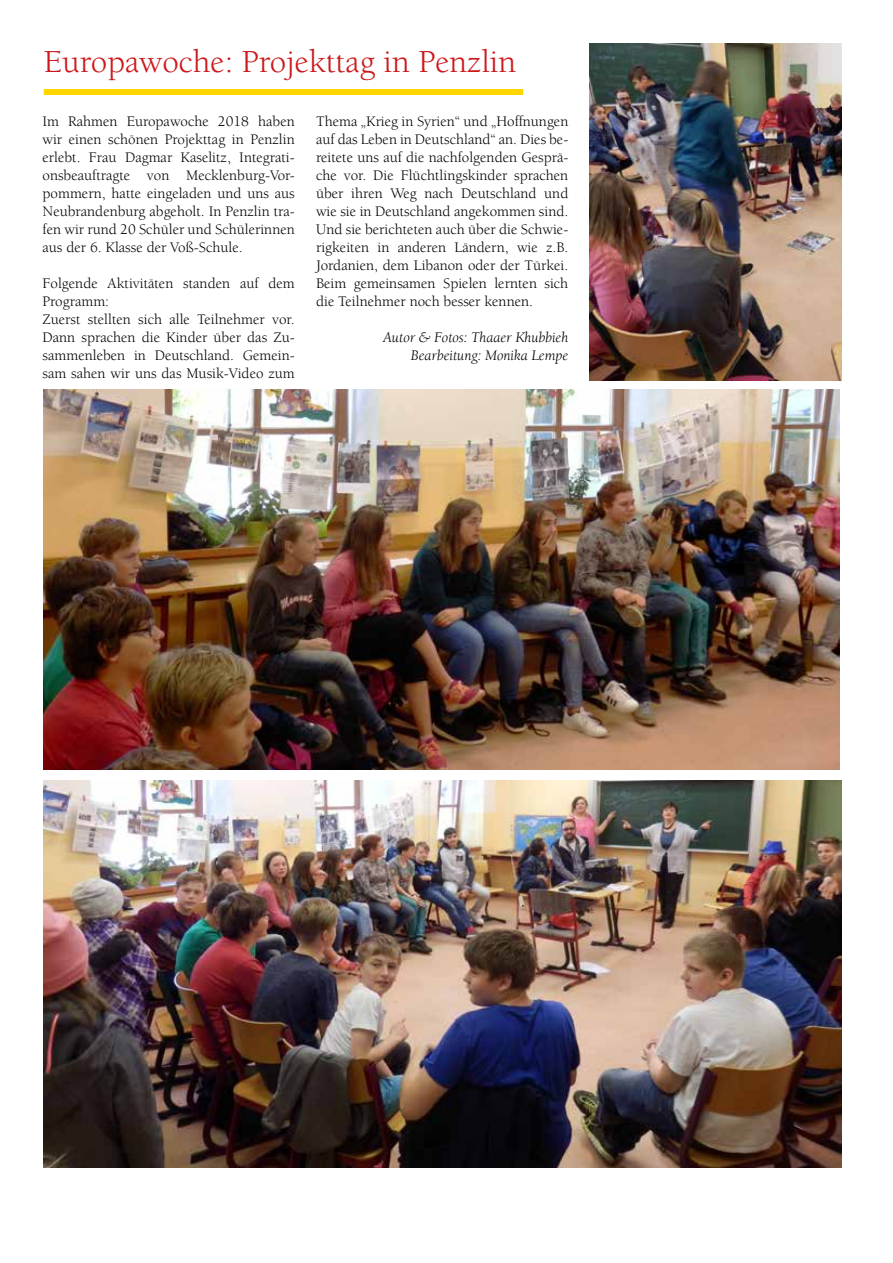
<style>
.page{position:relative;width:893px;height:1263px;background:#fff}
.page>*{position:absolute;margin:0;border:0;box-sizing:border-box;transform-origin:0 0}
.t1{font:33px "Berkeley";color:#cd171a}
.t2{font:15px/18px "Berkeley";color:#000;text-align:justify}
.t3{font:italic 15px/18px "Berkeley";color:#000;text-align:right}
</style>
<div class="page">
<div style="left:44px;top:89px;width:479px;height:6px;background:#ffd600"></div>
<img style="left:44px;top:390px;width:796px;height:380px">
<img style="left:44px;top:780px;width:797px;height:387px">
<img style="left:590px;top:43px;width:252px;height:337px">
<h1 class="t1" style="left:44px;top:44px;width:474px">Europawoche: Projekttag in Penzlin</h1>
<p class="t2" style="left:43px;top:113px;width:254px">Im Rahmen Europawoche 2018 haben wir einen schönen Projekttag in Penzlin erlebt. Frau Dagmar Kaselitz, Integrati&shy;onsbeauftragte von Mecklenburg-Vor&shy;pommern, hatte eingeladen und uns aus Neubrandenburg abgeholt. In Penzlin tra&shy;fen wir rund 20 Schüler und Schülerinnen aus der 6. Klasse der Voß-Schule.</p>
<p class="t2" style="left:43px;top:275px;width:254px;text-align:left">Folgende Aktivitäten standen auf dem Programm:<br>Zuerst stellten sich alle Teilnehmer vor.<br>Dann sprachen die Kinder über das Zu&shy;sammenleben in Deutschland. Gemein&shy;sam sahen wir uns das Musik-Video zum</p>
<p class="t2" style="left:316px;top:113px;width:254px">Thema „Krieg in Syrien“ und „Hoffnungen auf das Leben in Deutschland“ an. Dies be&shy;reitete uns auf die nachfolgenden Gesprä&shy;che vor. Die Flüchtlingskinder sprachen über ihren Weg nach Deutschland und wie sie in Deutschland angekommen sind.<br>Und sie berichteten auch über die Schwie&shy;rigkeiten in anderen Ländern, wie z.B.<br>Jordanien, dem Libanon oder der Türkei.<br>Beim gemeinsamen Spielen lernten sich die Teilnehmer noch besser kennen.</p>
<p class="t3" style="left:383px;top:329px;width:187px">Autor &amp; Fotos: Thaaer Khubbieh<br>Bearbeitung: Monika Lempe</p>
</div>
